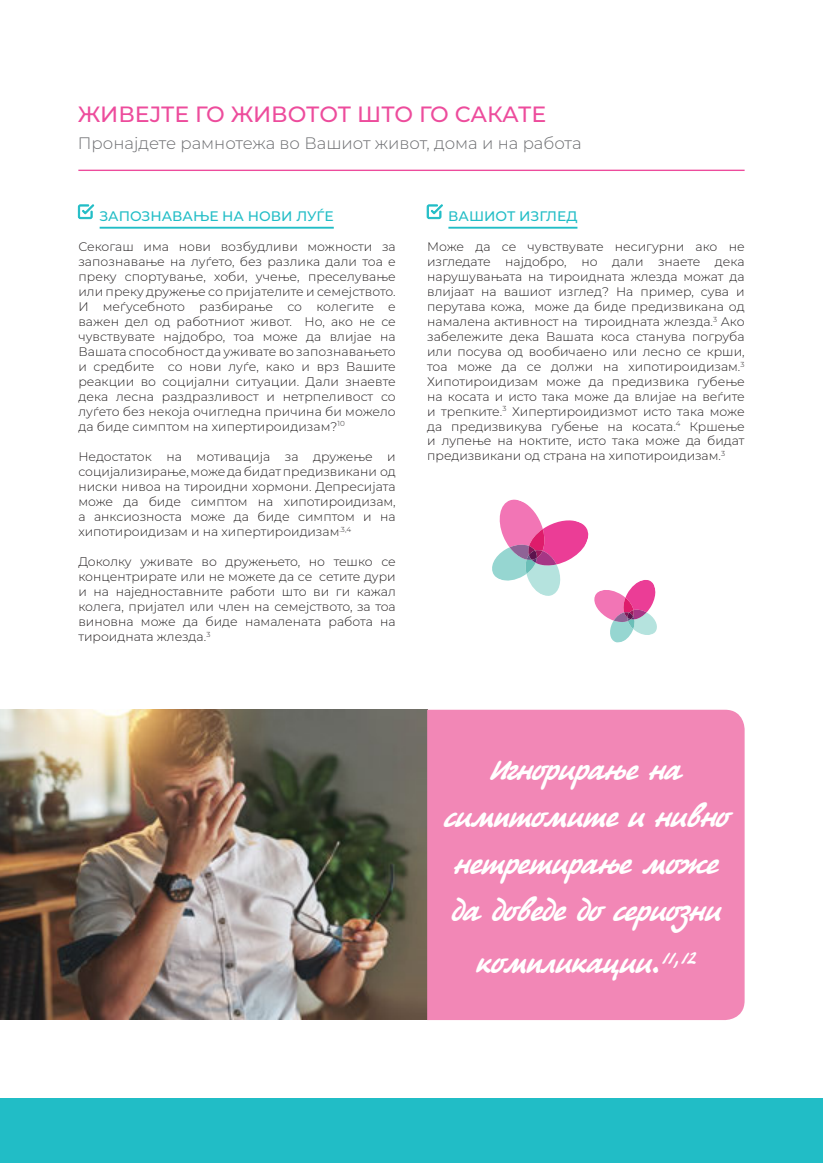
<style>
.page{position:relative;width:823px;height:1163px;background:#fff}
.page>*{position:absolute;margin:0;border:0;box-sizing:border-box;transform-origin:0 0}
.t1{font:italic 28.2px/47px "Tatiana CTT";color:#fff;text-align:center}
.t2{font:500 22px "Montserrat";letter-spacing:-.01em;color:#ed4c9c}
.t3{font:300 16.6px "Montserrat";color:#6c6d70}
.t4{font:500 13.8px "Montserrat";color:#21bdc6}
.t5{font:300 12.4px/15px "Montserrat";color:#231f20;text-align:justify}
</style>
<div class="page">
<hr style="left:78px;top:170px;width:666px;height:1px;background:#ed4c9c">
<hr style="left:100px;top:227px;width:233px;height:1px;background:#21bdc6">
<hr style="left:448px;top:227px;width:129px;height:1px;background:#21bdc6">
<svg style="left:78px;top:204px;width:16px;height:15px"></svg>
<svg style="left:426px;top:204px;width:17px;height:15px"></svg>
<img style="left:0;top:709px;width:427px;height:310px">
<div style="left:427px;top:709px;width:317px;height:310px;background:#f287b6"></div>
<svg style="left:492px;top:499px;width:165px;height:144px"></svg>
<div style="left:0;top:1098px;width:822px;height:64px;background:#21bdc6"></div>
<p class="t2" style="left:78px;top:98px;width:469px">ЖИВЕЈТЕ ГО ЖИВОТОТ ШТО ГО САКАТЕ</p>
<p class="t3" style="left:78px;top:132px;width:505px">Пронајдете рамнотежа во Вашиот живот, дома и на работа</p>
<p class="t4" style="left:99px;top:206px;width:236px">ЗАПОЗНАВАЊЕ НА НОВИ ЛУЃЕ</p>
<p class="t5" style="left:78px;top:239px;width:319px">Секогаш има нови возбудливи можности за запознавање на луѓето, без разлика дали тоа е преку спортување, хоби, учење, преселување или преку дружење со пријателите и семејството.<br>И меѓусебното разбирање со колегите е важен дел од работниот живот. Но, ако не се чувствувате најдобро, тоа може да влијае на Вашата способност да уживате во запознавањето и средбите со нови луѓе, како и врз Вашите реакции во социјални ситуации. Дали знаевте дека лесна раздразливост и нетрпеливост со луѓето без некоја очигледна причина би можело да биде симптом на хипертироидизам?<sup>10</sup></p>
<p class="t5" style="left:78px;top:448px;width:319px">Недостаток на мотивација за дружење и социјализирање, може да бидат предизвикани од ниски нивоа на тироидни хормони. Депресијата може да биде симптом на хипотироидизам, а анксиозноста може да биде симптом и на хипотироидизам и на хипертироидизам<sup>.3,4</sup></p>
<p class="t5" style="left:78px;top:554px;width:319px">Доколку уживате во дружењето, но тешко се концентрирате или не можете да се сетите дури и на наједноставните работи што ви ги кажал колега, пријател или член на семејството, за тоа виновна може да биде намалената работа на тироидната жлезда.<sup>3</sup></p>
<p class="t4" style="left:448px;top:206px;width:131px">ВАШИОТ ИЗГЛЕД</p>
<p class="t5" style="left:427px;top:239px;width:319px">Може да се чувствувате несигурни ако не изгледате најдобро, но дали знаете дека нарушувањата на тироидната жлезда можат да влијаат на вашиот изглед? На пример, сува и перутава кожа, може да биде предизвикана од намалена активност на тироидната жлезда.<sup>3</sup> Ако забележите дека Вашата коса станува погруба или посува од вообичаено или лесно се крши, тоа може да се должи на хипотироидизам.<sup>3<br></sup>Хипотироидизам може да предизвика губење на косата и исто така може да влијае на веѓите и трепките.<sup>3</sup> Хипертироидизмот исто така може да предизвикува губење на косата.<sup>4</sup> Кршење и лупење на ноктите, исто така може да бидат предизвикани од страна на хипотироидизам.<sup>3</sup></p>
<p class="t1" style="left:442px;top:749px;width:286px">Игнорирање на симптомите и нивно нетретирање може да доведе до сериозни</p>
<p class="t1" style="left:475px;top:942px;width:225px">компликации.<sup>11,12</sup></p>
</div>
